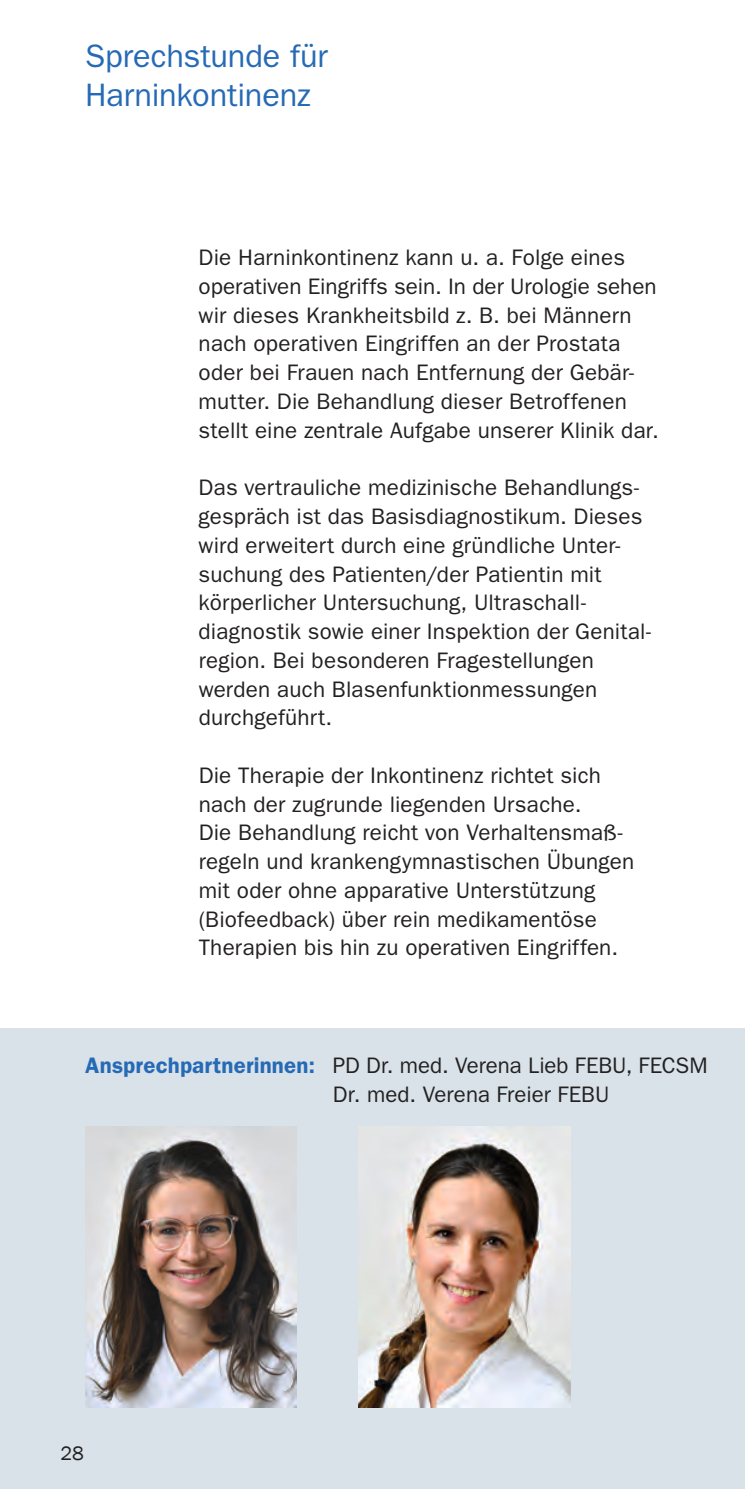
<style>
.page{position:relative;width:745px;height:1489px;background:#fff}
.page>*{position:absolute;margin:0;border:0;box-sizing:border-box;transform-origin:0 0}
.t1{font:32.5px/38.8px "Franklin Gothic LT";letter-spacing:-.005em;color:#266ab6}
.t2{font:22.5px/28.8px "Franklin Gothic LT";letter-spacing:.01em;color:#232021}
.t3{font:20px "Franklin Gothic";color:#232021}
.s1{font-weight:600;color:#266ab6}
</style>
<div class="page">
<div style="left:0;top:1028px;width:744px;height:460px;background:#d8e2e8"></div>
<img style="left:85px;top:1126px;width:212px;height:281px">
<img style="left:358px;top:1126px;width:212px;height:281px">
<h1 class="t1" style="left:85px;top:37px;width:244px">Sprechstunde für<br>Harninkontinenz</h1>
<p class="t2" style="left:198px;top:243px;width:461px">Die Harninkontinenz kann u. a. Folge eines operativen Eingriffs sein. In der Urologie sehen wir dieses Krankheitsbild z. B. bei Männern nach operativen Eingriffen an der Prostata oder bei Frauen nach Entfernung der Gebär&shy;mutter. Die Behandlung dieser Betroffenen stellt eine zentrale Aufgabe unserer Klinik dar.</p>
<p class="t2" style="left:198px;top:473px;width:453px">Das vertrauliche medizinische Behandlungs&shy;gespräch ist das Basisdiagnostikum. Dieses wird erweitert durch eine gründliche Unter&shy;suchung des Patienten/der Patientin mit körperlicher Untersuchung, Ultraschall&shy;diagnostik sowie einer Inspektion der Genital&shy;region. Bei besonderen Fragestellungen werden auch Blasenfunktionmessungen durchgeführt.</p>
<p class="t2" style="left:198px;top:761px;width:437px">Die Therapie der Inkontinenz richtet sich nach der zugrunde liegenden Ursache.<br>Die Behandlung reicht von Verhaltensmaß&shy;regeln und krankengymnastischen Übungen mit oder ohne apparative Unterstützung (Biofeedback) über rein medikamentöse Therapien bis hin zu operativen Eingriffen.</p>
<p class="t2" style="left:333px;top:1051px;width:376px;text-indent:-248px"><span class="s1">Ansprechpartnerinnen:</span> PD Dr. med. Verena Lieb FEBU, FECSM<br>Dr. med. Verena Freier FEBU</p>
<p class="t3" style="left:60px;top:1441px;width:25px">28</p>
</div>
